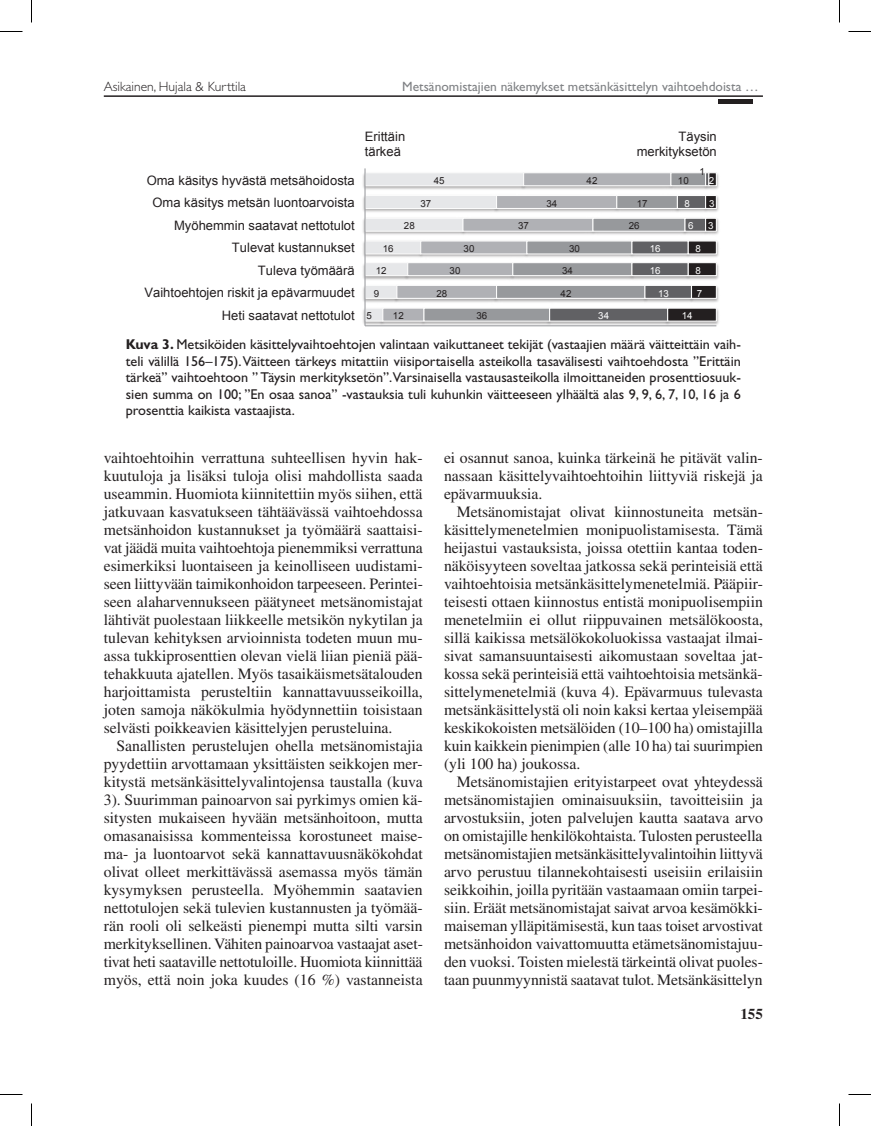
<style>
.page{position:relative;width:871px;height:1126px;background:#fff}
.page>*{position:absolute;margin:0;border:0;box-sizing:border-box;transform-origin:0 0}
.t1{font:15.75px/18px "Times LT Std";color:#231f20;text-align:justify}
.t2{font:700 15px "Times LT Std";color:#231f20}
.t3{font:14.25px/16.5px "Gill Sans Std";color:#231f20;text-align:justify}
.t4{font:13.5px "Gill Sans Std";color:#808285}
.t5{font:300 13.5px "Gill Sans Std";color:#231f20}
.t6{font:13.05px/15.6px "Arial";color:#231f20}
.t7{font:9.75px "Arial";color:#231f20}
.t8{font:9.75px "Arial";color:#fff}
.s1{font-weight:700}
</style>
<div class="page">
<hr style="left:104px;top:95px;width:659px;height:2px;background:#231f20">
<div style="left:718px;top:99px;width:34px;height:5px;background:#231f20"></div>
<img style="left:662px;top:173px;width:57px;height:154px">
<svg style="left:366px;top:172px;width:16px;height:150px"></svg>
<svg style="left:382px;top:172px;width:41px;height:150px"></svg>
<svg style="left:423px;top:172px;width:125px;height:150px"></svg>
<svg style="left:548px;top:172px;width:169px;height:150px"></svg>
<hr style="left:365px;top:325px;width:351px;height:1px;background:#9b9ca0">
<hr style="left:364px;top:168px;width:2px;height:158px;background:#9b9ca0">
<svg style="left:0;top:31px;width:22px;height:1px"></svg>
<svg style="left:848px;top:31px;width:23px;height:1px"></svg>
<svg style="left:0;top:1094px;width:22px;height:1px"></svg>
<svg style="left:848px;top:1094px;width:23px;height:1px"></svg>
<svg style="left:31px;top:0;width:1px;height:22px"></svg>
<svg style="left:31px;top:1103px;width:1px;height:23px"></svg>
<svg style="left:839px;top:0;width:1px;height:22px"></svg>
<svg style="left:839px;top:1103px;width:1px;height:23px"></svg>
<p class="t5" style="left:104px;top:79px;width:144px">Asikainen, Hujala &amp; Kurttila</p>
<p class="t4" style="left:402px;top:79px;width:358px">Metsänomistajien näkemykset metsänkäsittelyn vaihtoehdoista …</p>
<p class="t6" style="left:365px;top:128px;width:42px">Erittäin tärkeä</p>
<p class="t6" style="left:637px;top:128px;width:82px;text-align:right">Täysin merkityksetön</p>
<p class="t6" style="left:147px;top:173px;width:210px">Oma käsitys hyvästä metsähoidosta</p>
<p class="t7" style="left:434px;top:175px;width:12px">45</p>
<p class="t7" style="left:587px;top:175px;width:12px">42</p>
<p class="t7" style="left:678px;top:175px;width:12px">10</p>
<p class="t7" style="left:699px;top:165px;width:7px">1</p>
<p class="t8" style="left:709px;top:175px;width:7px">2</p>
<p class="t6" style="left:152px;top:195px;width:204px">Oma käsitys metsän luontoarvoista</p>
<p class="t7" style="left:420px;top:197px;width:12px">37</p>
<p class="t7" style="left:546px;top:197px;width:12px">34</p>
<p class="t7" style="left:637px;top:197px;width:12px">17</p>
<p class="t8" style="left:684px;top:197px;width:7px">8</p>
<p class="t8" style="left:709px;top:197px;width:7px">3</p>
<p class="t6" style="left:174px;top:218px;width:182px">Myöhemmin saatavat nettotulot</p>
<p class="t7" style="left:404px;top:220px;width:12px">28</p>
<p class="t7" style="left:518px;top:220px;width:12px">37</p>
<p class="t7" style="left:629px;top:220px;width:12px">26</p>
<p class="t8" style="left:688px;top:220px;width:7px">6</p>
<p class="t8" style="left:708px;top:220px;width:7px">3</p>
<p class="t6" style="left:232px;top:240px;width:124px">Tulevat kustannukset</p>
<p class="t7" style="left:383px;top:242px;width:12px">16</p>
<p class="t7" style="left:464px;top:242px;width:12px">30</p>
<p class="t7" style="left:569px;top:242px;width:12px">30</p>
<p class="t8" style="left:650px;top:242px;width:12px">16</p>
<p class="t8" style="left:695px;top:242px;width:7px">8</p>
<p class="t6" style="left:258px;top:263px;width:98px">Tuleva työmäärä</p>
<p class="t7" style="left:376px;top:265px;width:12px">12</p>
<p class="t7" style="left:450px;top:265px;width:12px">30</p>
<p class="t7" style="left:562px;top:265px;width:12px">34</p>
<p class="t8" style="left:650px;top:264px;width:12px">16</p>
<p class="t8" style="left:695px;top:264px;width:7px">8</p>
<p class="t6" style="left:144px;top:285px;width:212px">Vaihtoehtojen riskit ja epävarmuudet</p>
<p class="t7" style="left:374px;top:287px;width:7px">9</p>
<p class="t7" style="left:436px;top:287px;width:12px">28</p>
<p class="t7" style="left:561px;top:287px;width:12px">42</p>
<p class="t8" style="left:658px;top:287px;width:12px">13</p>
<p class="t8" style="left:697px;top:287px;width:7px">7</p>
<p class="t6" style="left:222px;top:308px;width:134px">Heti saatavat nettotulot</p>
<p class="t7" style="left:366px;top:310px;width:7px">5</p>
<p class="t7" style="left:393px;top:310px;width:12px">12</p>
<p class="t7" style="left:476px;top:309px;width:12px">36</p>
<p class="t8" style="left:598px;top:309px;width:12px">34</p>
<p class="t8" style="left:682px;top:309px;width:12px">14</p>
<p class="t3" style="left:126px;top:337px;width:617px"><span class="s1">Kuva 3.</span> Metsiköiden käsittelyvaihtoehtojen valintaan vaikuttaneet tekijät (vastaajien määrä väitteittäin vaih&shy;teli välillä 156–175). Väitteen tärkeys mitattiin viisiportaisella asteikolla tasavälisesti vaihtoehdosta ”Erittäin tärkeä” vaihtoehtoon ” Täysin merkityksetön”.Varsinaisella vastausasteikolla ilmoittaneiden prosenttiosuuk&shy;sien summa on 100; ”En osaa sanoa” -vastauksia tuli kuhunkin väitteeseen ylhäältä alas 9, 9, 6, 7, 10, 16 ja 6 prosenttia kaikista vastaajista.</p>
<p class="t1" style="left:104px;top:448px;width:321px">vaihtoehtoihin verrattuna suhteellisen hyvin hak&shy;kuutuloja ja lisäksi tuloja olisi mahdollista saada useammin. Huomiota kiinnitettiin myös siihen, että jatkuvaan kasvatukseen tähtäävässä vaihtoehdossa metsänhoidon kustannukset ja työmäärä saattaisi&shy;vat jäädä muita vaihtoehtoja pienemmiksi verrattuna esimerkiksi luontaiseen ja keinolliseen uudistami&shy;seen liittyvään taimikonhoidon tarpeeseen. Perintei&shy;seen alaharvennukseen päätyneet metsänomistajat lähtivät puolestaan liikkeelle metsikön nykytilan ja tulevan kehityksen arvioinnista todeten muun mu&shy;assa tukkiprosenttien olevan vielä liian pieniä pää&shy;tehakkuuta ajatellen. Myös tasaikäismetsätalouden harjoittamista perusteltiin kannattavuusseikoilla, joten samoja näkökulmia hyödynnettiin toisistaan selvästi poikkeavien käsittelyjen perusteluina.</p>
<p class="t1" style="left:104px;top:736px;width:321px;text-indent:13px">Sanallisten perustelujen ohella metsänomistajia pyydettiin arvottamaan yksittäisten seikkojen mer&shy;kitystä metsänkäsittelyvalintojensa taustalla (kuva 3). Suurimman painoarvon sai pyrkimys omien kä&shy;sitysten mukaiseen hyvään metsänhoitoon, mutta omasanaisissa kommenteissa korostuneet maise&shy;ma- ja luontoarvot sekä kannattavuusnäkökohdat olivat olleet merkittävässä asemassa myös tämän kysymyksen perusteella. Myöhemmin saatavien nettotulojen sekä tulevien kustannusten ja työmää&shy;rän rooli oli selkeästi pienempi mutta silti varsin merkityksellinen. Vähiten painoarvoa vastaajat aset&shy;tivat heti saataville nettotuloille. Huomiota kiinnittää myös, että noin joka kuudes (16 %) vastanneista</p>
<p class="t1" style="left:444px;top:448px;width:320px">ei osannut sanoa, kuinka tärkeinä he pitävät valin&shy;nassaan käsittelyvaihtoehtoihin liittyviä riskejä ja epävarmuuksia.</p>
<p class="t1" style="left:444px;top:503px;width:321px;text-indent:13px">Metsänomistajat olivat kiinnostuneita metsän&shy;käsittelymenetelmien monipuolistamisesta. Tämä heijastui vastauksista, joissa otettiin kantaa toden&shy;näköisyyteen soveltaa jatkossa sekä perinteisiä että vaihtoehtoisia metsänkäsittelymenetelmiä. Pääpiir&shy;teisesti ottaen kiinnostus entistä monipuolisempiin menetelmiin ei ollut riippuvainen metsälökoosta, sillä kaikissa metsälökokoluokissa vastaajat ilmai&shy;sivat samansuuntaisesti aikomustaan soveltaa jat&shy;kossa sekä perinteisiä että vaihtoehtoisia metsänkä&shy;sittelymenetelmiä (kuva 4). Epävarmuus tulevasta metsänkäsittelystä oli noin kaksi kertaa yleisempää keskikokoisten metsälöiden (10–100 ha) omistajilla kuin kaikkein pienimpien (alle 10 ha) tai suurimpien (yli 100 ha) joukossa.</p>
<p class="t1" style="left:444px;top:773px;width:321px;text-indent:13px">Metsänomistajien erityistarpeet ovat yhteydessä metsänomistajien ominaisuuksiin, tavoitteisiin ja arvostuksiin, joten palvelujen kautta saatava arvo on omistajille henkilökohtaista. Tulosten perusteella metsänomistajien metsänkäsittelyvalintoihin liittyvä arvo perustuu tilannekohtaisesti useisiin erilaisiin seikkoihin, joilla pyritään vastaamaan omiin tarpei&shy;siin. Eräät metsänomistajat saivat arvoa kesämökki&shy;maiseman ylläpitämisestä, kun taas toiset arvostivat metsänhoidon vaivattomuutta etämetsänomistajuu&shy;den vuoksi. Toisten mielestä tärkeintä olivat puoles&shy;taan puunmyynnistä saatavat tulot. Metsänkäsittelyn</p>
<p class="t2" style="left:740px;top:1005px;width:24px">155</p>
</div>
